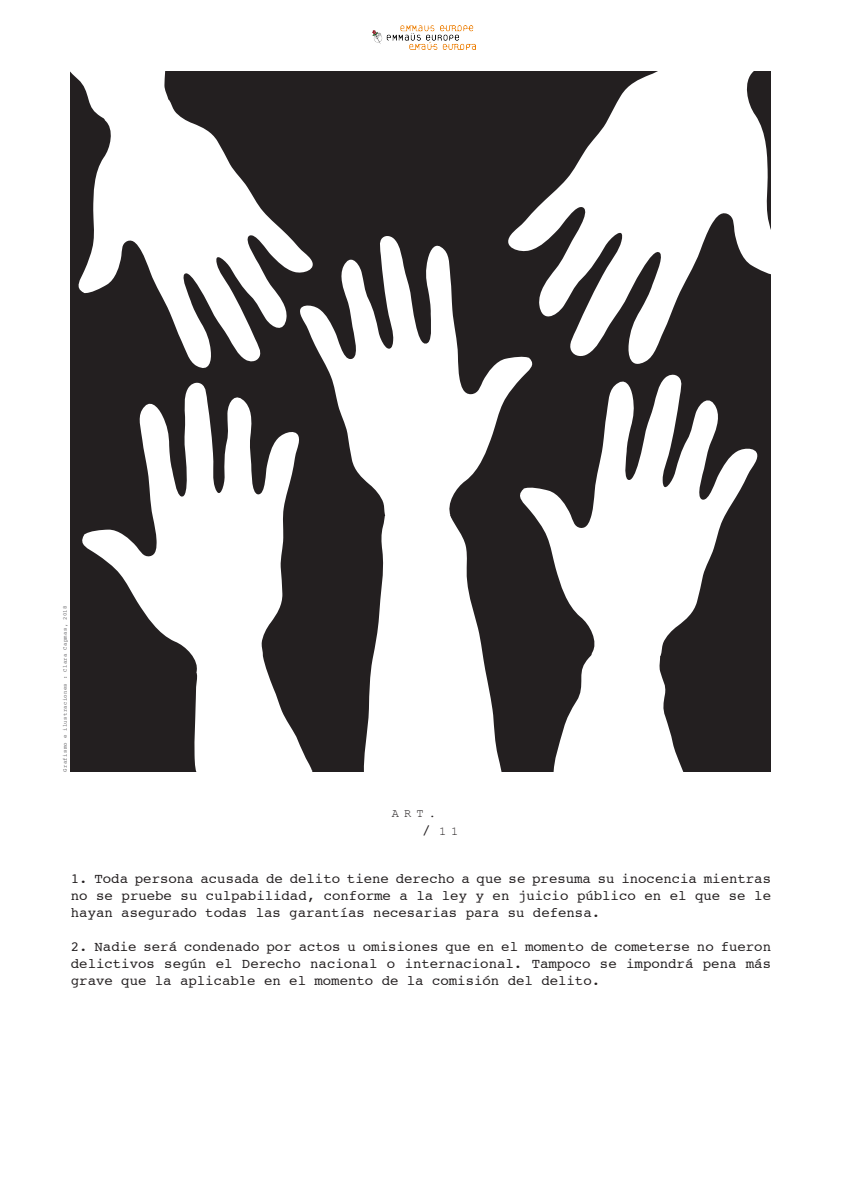
<style>
.page{position:relative;width:842px;height:1191px;background:#fff}
.page>*{position:absolute;margin:0;border:0;box-sizing:border-box;transform-origin:0 0}
.Paragraph_Style_1{font:14px/17px "Courier";color:#231f20;text-align:justify}
.t1{font:12px "Courier New";color:#231f20}
.t2{font:5.6px "Courier";letter-spacing:.06em;color:#6b6b6e}
</style>
<div class="page">
<img style="left:373px;top:25px;width:102px;height:25px">
<div style="left:71px;top:71px;width:700px;height:700px;background:#231f20"></div>
<svg style="left:82px;top:383px;width:217px;height:388px"></svg>
<svg style="left:299px;top:519px;width:148px;height:252px;fill:#fff"></svg>
<svg style="left:295px;top:236px;width:163px;height:283px"></svg>
<svg style="left:361px;top:512px;width:25px;height:259px"></svg>
<svg style="left:447px;top:354px;width:86px;height:417px"></svg>
<svg style="left:520px;top:375px;width:237px;height:396px"></svg>
<svg style="left:508px;top:71px;width:263px;height:293px;fill:#fff"></svg>
<svg style="left:71px;top:71px;width:242px;height:297px"></svg>
<p class="t2" style="left:61px;top:771px;width:167px;rotate:-90deg">Grafismo e ilustraciones : Clara Capmas, 2018</p>
<p class="t1" style="left:392px;top:805px;width:45px">ART.</p>
<p class="Paragraph_Style_1" style="left:422px;top:822px;width:10px">/</p>
<p class="t1" style="left:439px;top:824px;width:21px">1 1</p>
<p class="Paragraph_Style_1" style="left:71px;top:869px;width:702px">1. Toda persona acusada de delito tiene derecho a que se presuma su inocencia mientras no se pruebe su culpabilidad, conforme a la ley y en juicio público en el que se le hayan asegurado todas las garantías necesarias para su defensa.</p>
<p class="Paragraph_Style_1" style="left:71px;top:937px;width:702px">2. Nadie será condenado por actos u omisiones que en el momento de cometerse no fueron delictivos según el Derecho nacional o internacional. Tampoco se impondrá pena más grave que la aplicable en el momento de la comisión del delito.</p>
</div>
